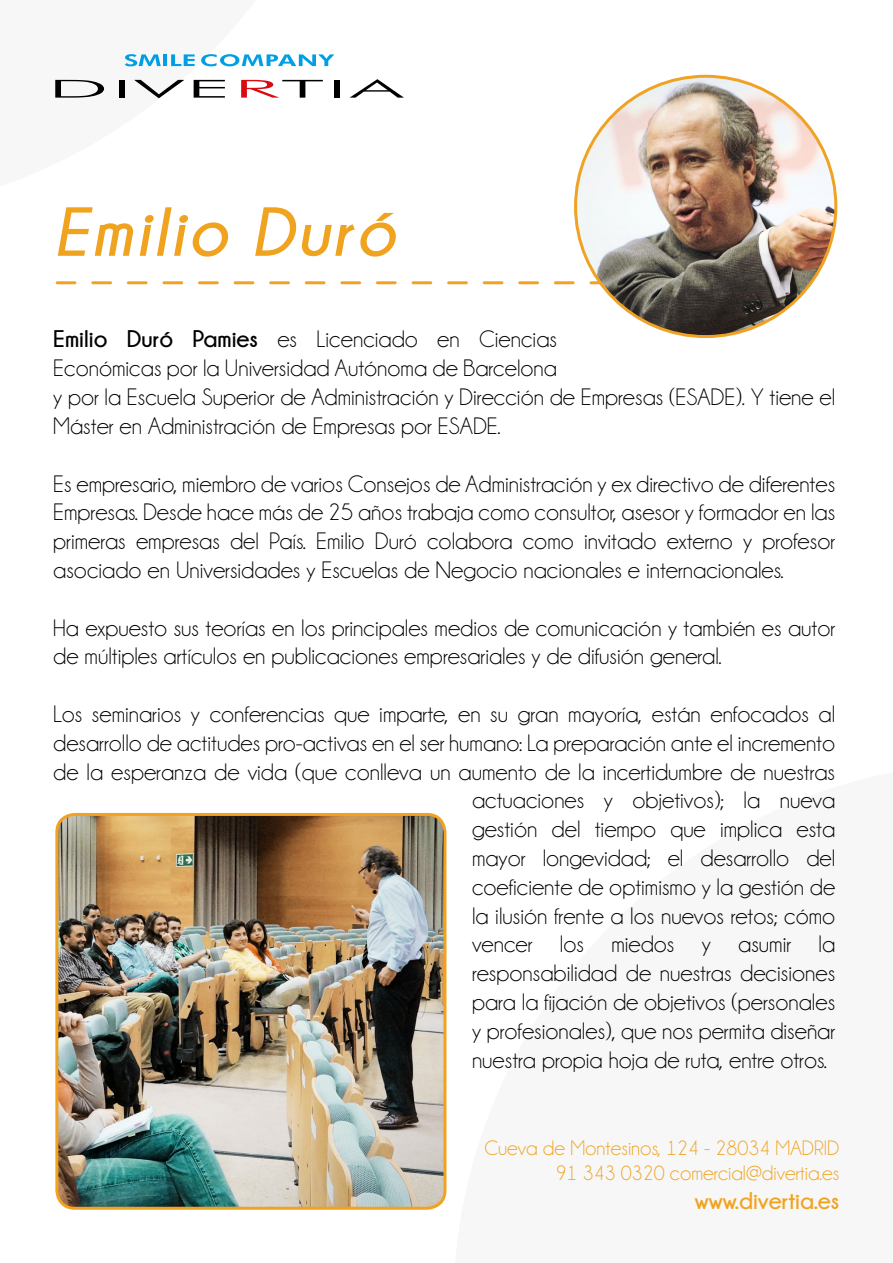
<style>
.page{position:relative;width:893px;height:1263px;background:#fff}
.page>*{position:absolute;margin:0;border:0;box-sizing:border-box;transform-origin:0 0}
.t1{font:italic 700 69px "Champagne&Limousines";letter-spacing:.05em;color:#f0a31f}
.t2{font:24px/28.8px "Champagne&Limousines";color:#000}
.t3{font:700 24px "Champagne&Limousines";color:#f0a31f}
.t4{font:21px/25.2px "Champagne&Limousines";color:#f0a31f;text-align:right}
.s1{font-weight:700}
</style>
<div class="page">
<svg style="left:57px;top:281px;width:544px;height:3px"></svg>
<img style="left:576px;top:76px;width:260px;height:261px;border-radius:130px">
<img style="left:59px;top:814px;width:386px;height:392px">
<div style="left:55px;top:813px;width:391px;height:397px;border:3px solid #f1a221;border-radius:18px"></div>
<svg style="left:55px;top:80px;width:49px;height:18px"></svg>
<div style="left:119px;top:80px;width:6px;height:18px;background:#000"></div>
<svg style="left:134px;top:80px;width:50px;height:18px"></svg>
<svg style="left:194px;top:80px;width:31px;height:18px"></svg>
<svg style="left:241px;top:80px;width:82px;height:18px"></svg>
<div style="left:335px;top:80px;width:5px;height:18px;background:#000"></div>
<svg style="left:350px;top:79px;width:54px;height:19px"></svg>
<svg style="left:125px;top:54px;width:36px;height:12px"></svg>
<hr style="left:163px;top:54px;width:4px;height:12px;background:#009fe3">
<svg style="left:171px;top:54px;width:24px;height:12px"></svg>
<svg style="left:201px;top:54px;width:133px;height:12px"></svg>
<h1 class="t1" style="left:54px;top:194px;width:343px">Emilio Duró</h1>
<p class="t2" style="left:53px;top:325px;width:783px"><span class="s1">Emilio Duró Pamies</span> es Licenciado en Ciencias<br>Económicas por la Universidad Autónoma de Barcelona<br>y por la Escuela Superior de Administración y Dirección de Empresas (ESADE). Y tiene el Máster en Administración de Empresas por ESADE.</p>
<p class="t2" style="left:53px;top:469px;width:783px;text-align:justify">Es empresario, miembro de varios Consejos de Administración y ex directivo de diferentes Empresas. Desde hace más de 25 años trabaja como consultor, asesor y formador en las primeras empresas del País. Emilio Duró colabora como invitado externo y profesor asociado en Universidades y Escuelas de Negocio nacionales e internacionales.</p>
<p class="t2" style="left:53px;top:613px;width:783px">Ha expuesto sus teorías en los principales medios de comunicación y también es autor de múltiples artículos en publicaciones empresariales y de difusión general.</p>
<p class="t2" style="left:53px;top:700px;width:783px">Los seminarios y conferencias que imparte, en su gran mayoría, están enfocados al</p>
<p class="t2" style="left:53px;top:728px;width:783px">desarrollo de actitudes pro-activas en el ser humano: La preparación ante el incremento</p>
<p class="t2" style="left:53px;top:757px;width:783px">de la esperanza de vida (que conlleva un aumento de la incertidumbre de nuestras</p>
<p class="t2" style="left:472px;top:786px;width:365px">actuaciones y objetivos); la nueva</p>
<p class="t2" style="left:472px;top:815px;width:365px">gestión del tiempo que implica esta</p>
<p class="t2" style="left:472px;top:844px;width:365px">mayor longevidad; el desarrollo del</p>
<p class="t2" style="left:472px;top:872px;width:365px">coeficiente de optimismo y la gestión de</p>
<p class="t2" style="left:472px;top:901px;width:365px">la ilusión frente a los nuevos retos; cómo</p>
<p class="t2" style="left:472px;top:930px;width:365px">vencer los miedos y asumir la</p>
<p class="t2" style="left:472px;top:959px;width:365px">responsabilidad de nuestras decisiones</p>
<p class="t2" style="left:472px;top:988px;width:365px">para la fijación de objetivos (personales</p>
<p class="t2" style="left:472px;top:1016px;width:365px">y profesionales), que nos permita diseñar</p>
<p class="t2" style="left:472px;top:1045px;width:356px">nuestra propia hoja de ruta, entre otros.</p>
<p class="t4" style="left:484px;top:1136px;width:357px">Cueva de Montesinos, 124 - 28034 MADRID<br>91 343 0320 comercial@divertia.es</p>
<p class="t3" style="left:695px;top:1188px;width:146px">www.divertia.es</p>
</div>
